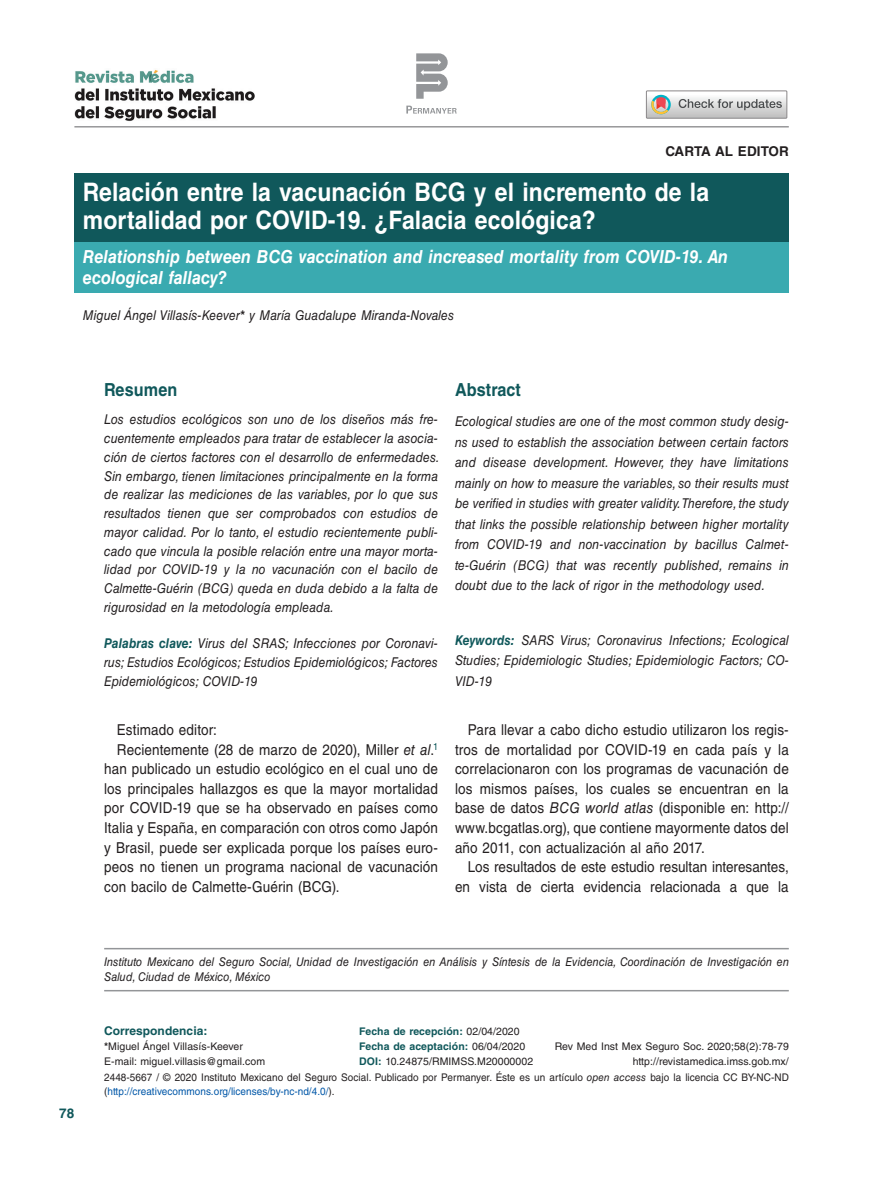
<style>
.page{position:relative;width:893px;height:1191px;background:#fff}
.page>*{position:absolute;margin:0;border:0;box-sizing:border-box;transform-origin:0 0}
.AT_Spanish{font:700 25.5px/28.5px "Helvetica LT Std";letter-spacing:.005em;color:#fff;scale:.9 1}
.AT_English{font:italic 700 18px/21px "Helvetica LT Std";letter-spacing:.005em;color:#fff;scale:.9 1}
.ABSH{font:700 18px "Helvetica LT Std";letter-spacing:.005em;color:#10585b;scale:.9 1}
.TX{font:15px/19.6px "Helvetica LT Std";letter-spacing:.005em;color:#231f20;text-align:justify;scale:.9 1}
.ABS_1{font:italic 13.5px/18.8px "Helvetica LT Std";letter-spacing:.005em;color:#231f20;scale:.9 1}
.KWD{font:italic 13.5px/18.8px "Helvetica LT Std";letter-spacing:.005em;color:#231f20;text-align:justify;scale:.9 1}
.AU{font:italic 13.5px "Helvetica LT Std";letter-spacing:.005em;color:#231f20;scale:.9 1}
.AH{font:700 13.5px "Helvetica LT Std";letter-spacing:.005em;color:#231f20}
.FOLIO{font:700 13.5px "Helvetica LT Std";color:#10585b}
.AFF{font:italic 12px/15px "Helvetica LT Std";letter-spacing:.005em;color:#231f20;scale:.9 1}
.ADD{font:700 12px "Helvetica LT Std";letter-spacing:.005em;color:#10585b}
.Http_MSG{font:10.5px/13.5px "Helvetica LT Std";letter-spacing:.005em;color:#231f20;scale:.95 1}
.Weblink{font:10.5px/15px "Helvetica LT Std";letter-spacing:.005em;color:#231f20;text-align:right}
.ADD-2{font:10.5px/15px "Helvetica LT Std";letter-spacing:.005em;color:#231f20}
.HIS{font:700 10.5px "Helvetica LT Std";letter-spacing:.005em;color:#10585b}
.HIS-2{font:10.5px "Helvetica LT Std";letter-spacing:.005em;color:#231f20}
.s1{font-weight:700}
.s2{font-weight:700;color:#10585b}
.s3{font-style:italic}
.s4{font-weight:400;color:#231f20}
.s5{color:#0157a8}
</style>
<div class="page">
<svg style="left:416px;top:53px;width:32px;height:46px"></svg>
<svg style="left:406px;top:106px;width:51px;height:8px"></svg>
<div style="left:74px;top:174px;width:715px;height:68px;background:#10585b"></div>
<hr style="left:74px;top:126px;width:715px;height:1px;background:#636366">
<svg style="left:646px;top:91px;width:141px;height:27px"></svg>
<div style="left:74px;top:242px;width:715px;height:51px;background:#3aaab0"></div>
<img style="left:75px;top:69px;width:180px;height:52px">
<hr style="left:104px;top:948px;width:685px;height:1px;background:#939598">
<hr style="left:104px;top:990px;width:685px;height:1px;background:#939598">
<p class="AH" style="left:665px;top:143px;width:125px">CARTA AL EDITOR</p>
<p class="AT_Spanish" style="left:83px;top:177px;width:697px">Relación entre la vacunación BCG y el incremento de la mortalidad por COVID-19. ¿Falacia ecológica?</p>
<p class="AT_English" style="left:83px;top:246px;width:718px">Relationship between BCG vaccination and increased mortality from COVID-19. An ecological fallacy?</p>
<p class="AU" style="left:83px;top:307px;width:414px">Miguel Ángel Villasís-Keever<span class="s1">*</span> y María Guadalupe Miranda-Novales</p>
<p class="ABSH" style="left:104px;top:378px;width:83px">Resumen</p>
<p class="ABS_1" style="left:104px;top:410px;width:374px">Los estudios ecológicos son uno de los diseños más fre&shy;cuentemente empleados para tratar de establecer la asocia&shy;ción de ciertos factores con el desarrollo de enfermedades.<br>Sin embargo, tienen limitaciones principalmente en la forma de realizar las mediciones de las variables, por lo que sus resultados tienen que ser comprobados con estudios de mayor calidad. Por lo tanto, el estudio recientemente publi&shy;cado que vincula la posible relación entre una mayor morta&shy;lidad por COVID-19 y la no vacunación con el bacilo de Calmette-Guérin (BCG) queda en duda debido a la falta de rigurosidad en la metodología empleada.</p>
<p class="KWD" style="left:104px;top:634px;width:372px"><span class="s2">Palabras clave:</span> Virus del SRAS; Infecciones por Coronavi&shy;rus; Estudios Ecológicos; Estudios Epidemiológicos; Factores Epidemiológicos; COVID-19</p>
<p class="TX" style="left:117px;top:720px;width:113px">Estimado editor:</p>
<p class="TX" style="left:104px;top:739px;width:372px;text-indent:13px">Recientemente (28 de marzo de 2020), Miller <span class="s3">et al</span>.<sup>1 </sup>han publicado un estudio ecológico en el cual uno de los principales hallazgos es que la mayor mortalidad por COVID-19 que se ha observado en países como Italia y España, en comparación con otros como Japón y Brasil, puede ser explicada porque los países euro&shy;peos no tienen un programa nacional de vacunación con bacilo de Calmette-Guérin (BCG).</p>
<p class="ABSH" style="left:455px;top:378px;width:75px">Abstract</p>
<p class="ABS_1" style="left:455px;top:411px;width:373px;line-height:20.5px;text-align:justify">Ecological studies are one of the most common study desig&shy;ns used to establish the association between certain factors and disease development. However, they have limitations mainly on how to measure the variables, so their results must be verified in studies with greater validity. Therefore, the study that links the possible relationship between higher mortality from COVID-19 and non-vaccination by bacillus Calmet&shy;te-Guérin (BCG) that was recently published, remains in doubt due to the lack of rigor in the methodology used.</p>
<p class="KWD" style="left:455px;top:630px;width:372px;line-height:20.5px"><span class="s2">Keywords:</span> SARS Virus; Coronavirus Infections; Ecological Studies; Epidemiologic Studies; Epidemiologic Factors; CO-VID-19</p>
<p class="TX" style="left:455px;top:720px;width:372px;text-indent:13px">Para llevar a cabo dicho estudio utilizaron los regis&shy;tros de mortalidad por COVID-19 en cada país y la correlacionaron con los programas de vacunación de los mismos países, los cuales se encuentran en la base de datos <span class="s3">BCG world atlas</span> (disponible en: http:// www.bcgatlas.org), que contiene mayormente datos del año 2011, con actualización al año 2017.</p>
<p class="TX" style="left:455px;top:857px;width:372px;text-align:right">Los resultados de este estudio resultan interesantes, en vista de cierta evidencia relacionada a que la</p>
<p class="FOLIO" style="left:59px;top:1104px;width:17px">78</p>
<p class="AFF" style="left:104px;top:954px;width:762px">Instituto Mexicano del Seguro Social, Unidad de Investigación en Análisis y Síntesis de la Evidencia, Coordinación de Investigación en<br>Salud, Ciudad de México, México</p>
<p class="ADD" style="left:104px;top:1023px;width:105px">Correspondencia:</p>
<p class="ADD-2" style="left:104px;top:1038px;width:162px"><span class="s1">*</span>Miguel Ángel Villasís-Keever<br>E-mail: miguel.villasis@gmail.com</p>
<p class="HIS" style="left:359px;top:1025px;width:162px">Fecha de recepción: <span class="s4">02/04/2020</span></p>
<p class="HIS" style="left:359px;top:1040px;width:167px">Fecha de aceptación: <span class="s4">06/04/2020</span></p>
<p class="HIS-2" style="left:359px;top:1055px;width:175px"><span class="s2">DOI:</span> 10.24875/RMIMSS.M20000002</p>
<p class="Weblink" style="left:555px;top:1038px;width:236px">Rev Med Inst Mex Seguro Soc. 2020;58(2):78-79 http://revistamedica.imss.gob.mx/</p>
<p class="Http_MSG" style="left:104px;top:1071px;width:722px">2448-5667 / © 2020 Instituto Mexicano del Seguro Social. Publicado por Permanyer. Éste es un artículo <span class="s3">open access</span> bajo la licencia CC BY-NC-ND (<span class="s5">http://creativecommons.org/licenses/by-nc-nd/4.0/</span>).</p>
</div>
